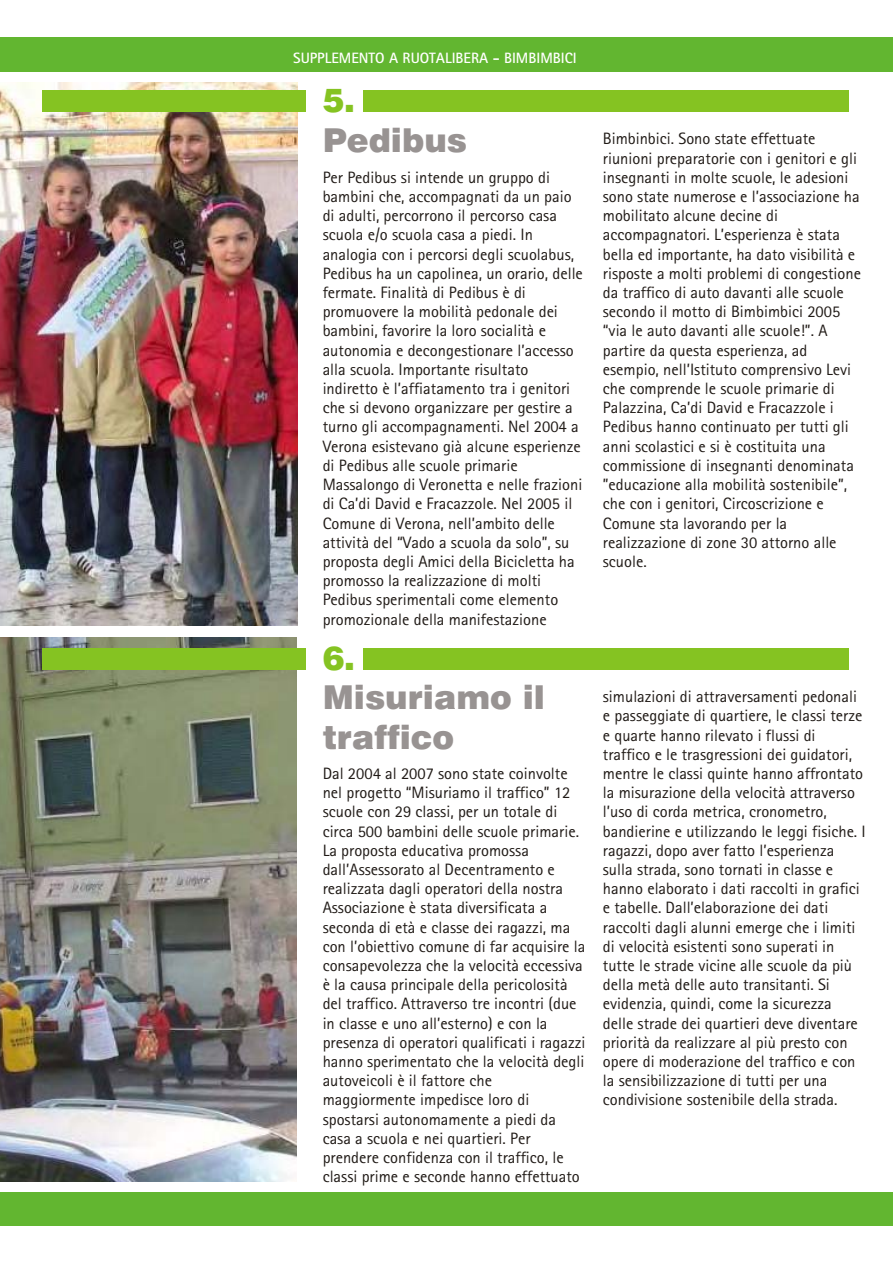
<style>
.page{position:relative;width:893px;height:1263px;background:#fff}
.page>*{position:absolute;margin:0;border:0;box-sizing:border-box;transform-origin:0 0}
.t1{font:33px/39.5px "Swis 721 Blk BT";color:#989392}
.t2{font:33px "Swis 721 Blk BT";color:#85c322}
.t3{font:16.5px/19.2px "AT Rotis Sans Serif";color:#201a16}
.t4{font:700 15px "AT Rotis Sans Serif";color:#fffffe}
</style>
<div class="page">
<img style="left:0;top:638px;width:297px;height:543px">
<img style="left:0;top:82px;width:297px;height:543px">
<div style="left:364px;top:648px;width:485px;height:22px;background:#85c322"></div>
<div style="left:364px;top:91px;width:485px;height:21px;background:#85c322"></div>
<div style="left:42px;top:649px;width:264px;height:21px;background:#85c322"></div>
<div style="left:42px;top:91px;width:264px;height:21px;background:#85c322"></div>
<div style="left:0;top:37px;width:893px;height:34px;background:#62b630"></div>
<div style="left:0;top:1192px;width:893px;height:34px;background:#62b630"></div>
<p class="t4" style="left:293px;top:52px;width:285px">SUPPLEMENTO A RUOTALIBERA - BIMBIMBICI</p>
<h1 class="t2" style="left:323px;top:88px;width:34px">5.</h1>
<h1 class="t1" style="left:323px;top:123px;width:146px">Pedibus</h1>
<p class="t3" style="left:323px;top:169px;width:262px">Per Pedibus si intende un gruppo di bambini che, accompagnati da un paio di adulti, percorrono il percorso casa scuola e/o scuola casa a piedi. In analogia con i percorsi degli scuolabus, Pedibus ha un capolinea, un orario, delle fermate. Finalità di Pedibus è di promuovere la mobilità pedonale dei bambini, favorire la loro socialità e autonomia e decongestionare l’accesso alla scuola. Importante risultato indiretto è l’affiatamento tra i genitori che si devono organizzare per gestire a turno gli accompagnamenti. Nel 2004 a Verona esistevano già alcune esperienze di Pedibus alle scuole primarie Massalongo di Veronetta e nelle frazioni di Ca’di David e Fracazzole. Nel 2005 il Comune di Verona, nell’ambito delle attività del “Vado a scuola da solo”, su proposta degli Amici della Bicicletta ha promosso la realizzazione di molti Pedibus sperimentali come elemento promozionale della manifestazione</p>
<h1 class="t2" style="left:323px;top:646px;width:34px">6.</h1>
<h1 class="t1" style="left:323px;top:681px;width:224px">Misuriamo il traffico</h1>
<p class="t3" style="left:323px;top:765px;width:264px">Dal 2004 al 2007 sono state coinvolte nel progetto “Misuriamo il traffico” 12 scuole con 29 classi, per un totale di circa 500 bambini delle scuole primarie.<br>La proposta educativa promossa dall’Assessorato al Decentramento e realizzata dagli operatori della nostra Associazione è stata diversificata a seconda di età e classe dei ragazzi, ma con l’obiettivo comune di far acquisire la consapevolezza che la velocità eccessiva è la causa principale della pericolosità del traffico. Attraverso tre incontri (due in classe e uno all’esterno) e con la presenza di operatori qualificati i ragazzi hanno sperimentato che la velocità degli autoveicoli è il fattore che maggiormente impedisce loro di spostarsi autonomamente a piedi da casa a scuola e nei quartieri. Per prendere confidenza con il traffico, le classi prime e seconde hanno effettuato</p>
<p class="t3" style="left:603px;top:131px;width:260px">Bimbinbici. Sono state effettuate riunioni preparatorie con i genitori e gli insegnanti in molte scuole, le adesioni sono state numerose e l’associazione ha mobilitato alcune decine di accompagnatori. L’esperienza è stata bella ed importante, ha dato visibilità e risposte a molti problemi di congestione da traffico di auto davanti alle scuole secondo il motto di Bimbimbici 2005 “via le auto davanti alle scuole!”. A partire da questa esperienza, ad esempio, nell’Istituto comprensivo Levi che comprende le scuole primarie di Palazzina, Ca’di David e Fracazzole i Pedibus hanno continuato per tutti gli anni scolastici e si è costituita una commissione di insegnanti denominata ”educazione alla mobilità sostenibile”, che con i genitori, Circoscrizione e Comune sta lavorando per la realizzazione di zone 30 attorno alle scuole.</p>
<p class="t3" style="left:603px;top:689px;width:264px">simulazioni di attraversamenti pedonali e passeggiate di quartiere, le classi terze e quarte hanno rilevato i flussi di traffico e le trasgressioni dei guidatori, mentre le classi quinte hanno affrontato la misurazione della velocità attraverso l’uso di corda metrica, cronometro, bandierine e utilizzando le leggi fisiche. I ragazzi, dopo aver fatto l’esperienza sulla strada, sono tornati in classe e hanno elaborato i dati raccolti in grafici e tabelle. Dall’elaborazione dei dati raccolti dagli alunni emerge che i limiti di velocità esistenti sono superati in tutte le strade vicine alle scuole da più della metà delle auto transitanti. Si evidenzia, quindi, come la sicurezza delle strade dei quartieri deve diventare priorità da realizzare al più presto con opere di moderazione del traffico e con la sensibilizzazione di tutti per una condivisione sostenibile della strada.</p>
</div>
